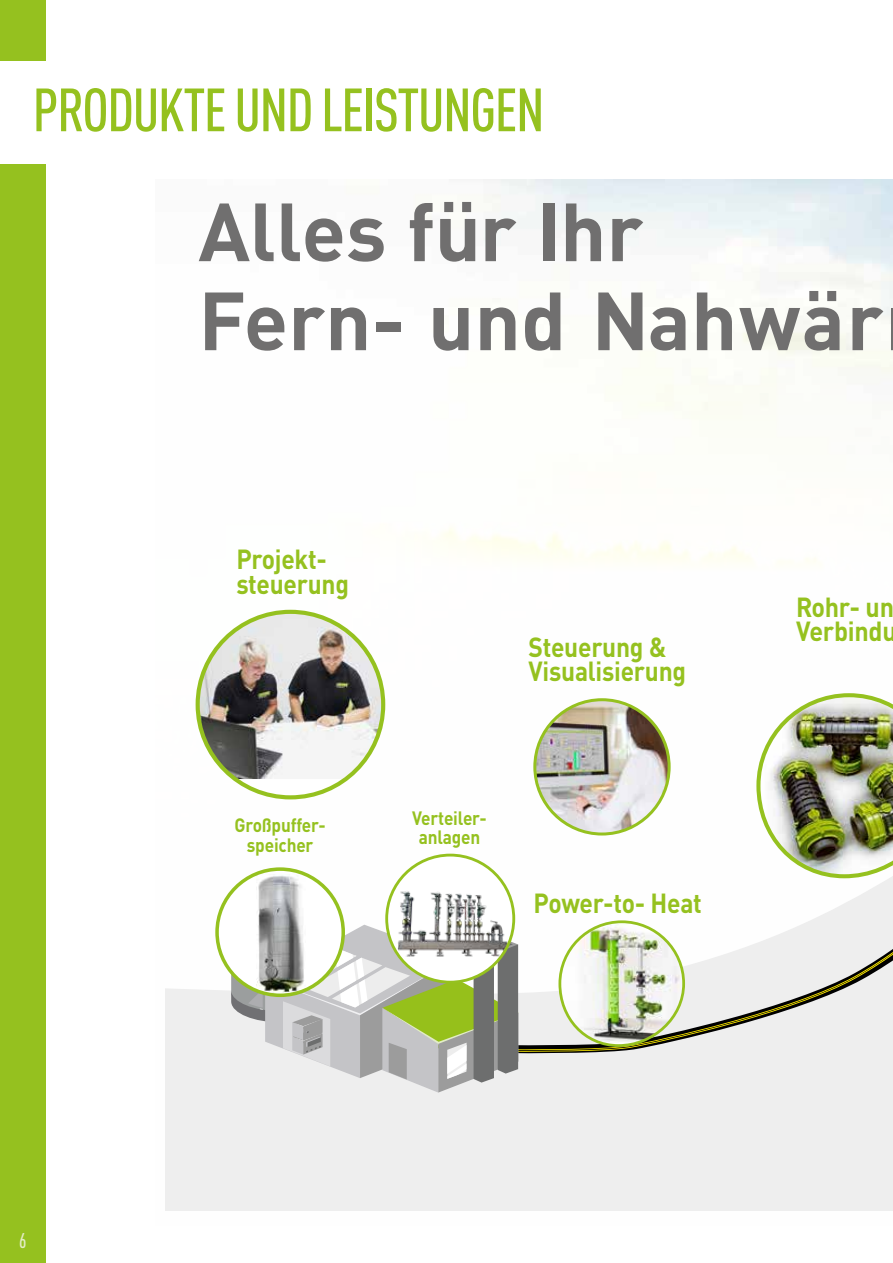
<style>
.page{position:relative;width:893px;height:1263px;background:#fff}
.page>*{position:absolute;margin:0;border:0;box-sizing:border-box;transform-origin:0 0}
.t1{font:700 81px/88.9px "DINOT";color:#706f6f}
.t2{font:500 condensed 60px "DINOT";letter-spacing:-.025em;color:#95c11f}
.t3{font:700 27.3px/24.8px "DINOT";letter-spacing:-.01em;color:#95c11f;scale:.9 1}
.t4{font:700 27.3px/24.8px "DINOT";letter-spacing:-.01em;color:#95c11f;scale:.92 1}
.t5{font:500 condensed 21px "DINOT";color:#e3ecc6;scale:.92 1}
.t6{font:700 19.05px/19px "DINOT";letter-spacing:-.01em;color:#95c11f;text-align:center;scale:.9 1}
</style>
<div class="page">
<div style="left:0;top:0;width:45px;height:1263px;background:#95c11f"></div>
<div style="left:0;top:62px;width:513px;height:102px;background:#fff"></div>
<img style="left:165px;top:179px;width:728px;height:1032px">
<svg style="left:165px;top:653px;width:728px;height:557px;fill:#eee"></svg>
<svg style="left:505px;top:704px;width:388px;height:353px"></svg>
<svg style="left:513px;top:711px;width:380px;height:341px"></svg>
<svg style="left:231px;top:887px;width:287px;height:205px;background:#c0c4b4"></svg>
<img style="left:535px;top:700px;width:134px;height:134px;border-radius:67px">
<div style="left:533px;top:698px;width:138px;height:137px;border:3px solid #95c11f;border-radius:50%"></div>
<div style="left:217px;top:869px;width:126px;height:126px;background:#fff;border-radius:50%"></div>
<img style="left:256px;top:874px;width:50px;height:119px">
<div style="left:215px;top:867px;width:130px;height:130px;border:4px solid #95c11f;border-radius:50%"></div>
<div style="left:198px;top:612px;width:185px;height:185px;background:#fff;border-radius:50%"></div>
<img style="left:198px;top:612px;width:185px;height:167px">
<div style="left:196px;top:610px;width:189px;height:189px;border:4px solid #95c11f;border-radius:50%"></div>
<div style="left:387px;top:855px;width:127px;height:127px;background:#fff;border-radius:50%"></div>
<img style="left:387px;top:882px;width:127px;height:89px">
<div style="left:385px;top:854px;width:130px;height:129px;border:3px solid #95c11f;border-radius:50%"></div>
<img style="left:756px;top:693px;width:137px;height:185px">
<img style="left:560px;top:924px;width:124px;height:120px">
<div style="left:558px;top:920px;width:127px;height:127px;border:3px solid #95c11f;border-radius:61px"></div>
<h2 class="t2" style="left:33px;top:67px;width:513px">PRODUKTE UND LEISTUNGEN</h2>
<h1 class="t1" style="left:198px;top:180px;width:687px">Alles für Ihr<br>Fern- und Nahwär</h1>
<p class="t3" style="left:236px;top:544px;width:127px">Projekt&shy;steuerung</p>
<p class="t3" style="left:528px;top:632px;width:177px">Steuerung &amp;<br>Visualisierung</p>
<p class="t6" style="left:235px;top:814px;width:103px">Großpuffer&shy;speicher</p>
<p class="t6" style="left:412px;top:807px;width:85px">Verteiler&shy;anlagen</p>
<p class="t3" style="left:533px;top:888px;width:189px">Power-to- Heat</p>
<p class="t4" style="left:796px;top:592px;width:111px">Rohr- un<br>Verbindu</p>
<p class="t5" style="left:19px;top:1226px;width:9px">6</p>
</div>
